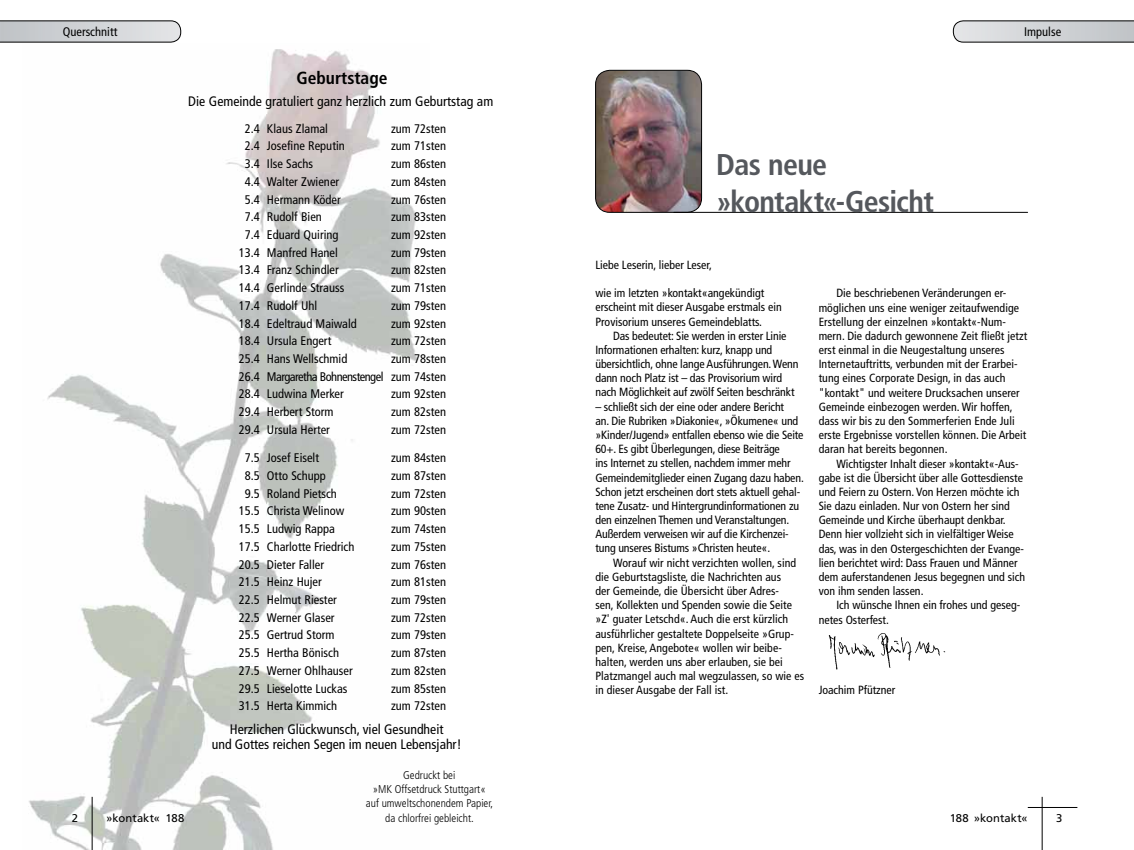
<style>
.page{position:relative;width:1134px;height:850px;background:#fff}
.page>*{position:absolute;margin:0;border:0;box-sizing:border-box;transform-origin:0 0}
.t1{font:700 condensed 30px/37.5px "Frutiger LT Std";letter-spacing:-.025em;color:#55585d}
.t2{font:700 condensed 17.5px "Frutiger LT Std";color:#000}
.t3{font:condensed 13.75px/15px "Frutiger LT Std";color:#000;text-align:center}
.t4{font:condensed 12.5px/17.8px "Frutiger LT Std";color:#000;text-align:justify}
.t5{font:condensed 11.88px/14.1px "Frutiger LT Std";color:#000}
.t6{font:300 condensed 11.25px/14.1px "Frutiger LT Std";color:#000;text-align:center}
.t7{font:11.25px "Frutiger LT Std";letter-spacing:.01em;color:#000}
</style>
<div class="page">
<img style="left:29px;top:49px;width:389px;height:801px">
<hr style="left:92px;top:797px;width:1px;height:53px;background:#000">
<hr style="left:1042px;top:797px;width:1px;height:53px;background:#000">
<hr style="left:1028px;top:807px;width:49px;height:1px;background:#000">
<img style="left:596px;top:70px;width:105px;height:142px">
<div style="left:595px;top:70px;width:107px;height:143px;border:1px solid #000;border-radius:14px"></div>
<svg style="left:953px;top:21px;width:181px;height:21px;background:#c9cbce"></svg>
<svg style="left:0;top:21px;width:181px;height:21px;background:#c9cbce"></svg>
<hr style="left:674px;top:212px;width:353px;height:1px;background:#000">
<img style="left:828px;top:633px;width:118px;height:37px">
<p class="t4" style="left:63px;top:23px;width:56px">Querschnitt</p>
<p class="t4" style="left:1024px;top:23px;width:39px">Impulse</p>
<h2 class="t2" style="left:296px;top:70px;width:93px">Geburtstage</h2>
<p class="t3" style="left:188px;top:94px;width:306px">Die Gemeinde gratuliert ganz herzlich zum Geburtstag am</p>
<p class="t4" style="left:245px;top:120px;width:85px">2.4 Klaus Zlamal</p>
<p class="t4" style="left:391px;top:120px;width:57px">zum 72sten</p>
<p class="t4" style="left:245px;top:138px;width:101px">2.4 Josefine Reputin</p>
<p class="t4" style="left:391px;top:138px;width:57px">zum 71sten</p>
<p class="t4" style="left:245px;top:156px;width:70px">3.4 Ilse Sachs</p>
<p class="t4" style="left:391px;top:156px;width:57px">zum 86sten</p>
<p class="t4" style="left:245px;top:173px;width:96px">4.4 Walter Zwiener</p>
<p class="t4" style="left:391px;top:173px;width:57px">zum 84sten</p>
<p class="t4" style="left:245px;top:191px;width:97px">5.4 Hermann Köder</p>
<p class="t4" style="left:391px;top:191px;width:57px">zum 76sten</p>
<p class="t4" style="left:245px;top:209px;width:79px">7.4 Rudolf Bien</p>
<p class="t4" style="left:391px;top:209px;width:57px">zum 83sten</p>
<p class="t4" style="left:245px;top:226px;width:95px">7.4 Eduard Quiring</p>
<p class="t4" style="left:391px;top:226px;width:57px">zum 92sten</p>
<p class="t4" style="left:239px;top:244px;width:100px">13.4 Manfred Hanel</p>
<p class="t4" style="left:391px;top:244px;width:57px">zum 79sten</p>
<p class="t4" style="left:239px;top:262px;width:101px">13.4 Franz Schindler</p>
<p class="t4" style="left:391px;top:262px;width:57px">zum 82sten</p>
<p class="t4" style="left:239px;top:280px;width:107px">14.4 Gerlinde Strauss</p>
<p class="t4" style="left:391px;top:280px;width:57px">zum 71sten</p>
<p class="t4" style="left:239px;top:297px;width:80px">17.4 Rudolf Uhl</p>
<p class="t4" style="left:391px;top:297px;width:57px">zum 79sten</p>
<p class="t4" style="left:239px;top:315px;width:119px">18.4 Edeltraud Maiwald</p>
<p class="t4" style="left:391px;top:315px;width:57px">zum 92sten</p>
<p class="t4" style="left:239px;top:333px;width:94px">18.4 Ursula Engert</p>
<p class="t4" style="left:391px;top:333px;width:57px">zum 72sten</p>
<p class="t4" style="left:239px;top:350px;width:110px">25.4 Hans Wellschmid</p>
<p class="t4" style="left:239px;top:350px;width:209px;text-indent:152px">zum 78sten 26.4 Margaretha Bohnenstengel zum 74sten 28.4 Ludwina Merker</p>
<p class="t4" style="left:391px;top:386px;width:57px">zum 92sten</p>
<p class="t4" style="left:239px;top:404px;width:96px">29.4 Herbert Storm</p>
<p class="t4" style="left:391px;top:404px;width:57px">zum 82sten</p>
<p class="t4" style="left:239px;top:421px;width:93px">29.4 Ursula Herter</p>
<p class="t4" style="left:391px;top:421px;width:57px">zum 72sten</p>
<p class="t4" style="left:245px;top:450px;width:76px">7.5 Josef Eiselt</p>
<p class="t4" style="left:391px;top:450px;width:57px">zum 84sten</p>
<p class="t4" style="left:245px;top:467px;width:82px">8.5 Otto Schupp</p>
<p class="t4" style="left:391px;top:467px;width:57px">zum 87sten</p>
<p class="t4" style="left:245px;top:485px;width:94px">9.5 Roland Pietsch</p>
<p class="t4" style="left:391px;top:485px;width:57px">zum 72sten</p>
<p class="t4" style="left:239px;top:503px;width:107px">15.5 Christa Welinow</p>
<p class="t4" style="left:391px;top:503px;width:57px">zum 90sten</p>
<p class="t4" style="left:239px;top:520px;width:97px">15.5 Ludwig Rappa</p>
<p class="t4" style="left:391px;top:520px;width:57px">zum 74sten</p>
<p class="t4" style="left:239px;top:538px;width:117px">17.5 Charlotte Friedrich</p>
<p class="t4" style="left:391px;top:538px;width:57px">zum 75sten</p>
<p class="t4" style="left:239px;top:556px;width:87px">20.5 Dieter Faller</p>
<p class="t4" style="left:391px;top:556px;width:57px">zum 76sten</p>
<p class="t4" style="left:239px;top:574px;width:85px">21.5 Heinz Hujer</p>
<p class="t4" style="left:391px;top:574px;width:57px">zum 81sten</p>
<p class="t4" style="left:239px;top:591px;width:100px">22.5 Helmut Riester</p>
<p class="t4" style="left:391px;top:591px;width:57px">zum 79sten</p>
<p class="t4" style="left:239px;top:609px;width:97px">22.5 Werner Glaser</p>
<p class="t4" style="left:391px;top:609px;width:57px">zum 72sten</p>
<p class="t4" style="left:239px;top:627px;width:97px">25.5 Gertrud Storm</p>
<p class="t4" style="left:391px;top:627px;width:57px">zum 79sten</p>
<p class="t4" style="left:239px;top:644px;width:102px">25.5 Hertha Bönisch</p>
<p class="t4" style="left:391px;top:644px;width:57px">zum 87sten</p>
<p class="t4" style="left:239px;top:662px;width:115px">27.5 Werner Ohlhauser</p>
<p class="t4" style="left:391px;top:662px;width:57px">zum 82sten</p>
<p class="t4" style="left:239px;top:680px;width:110px">29.5 Lieselotte Luckas</p>
<p class="t4" style="left:391px;top:680px;width:57px">zum 85sten</p>
<p class="t4" style="left:239px;top:698px;width:100px">31.5 Herta Kimmich</p>
<p class="t4" style="left:391px;top:698px;width:57px">zum 72sten</p>
<p class="t3" style="left:212px;top:722px;width:251px">Herzlichen Glückwunsch, viel Gesundheit<br>und Gottes reichen Segen im neuen Lebensjahr!</p>
<h1 class="t1" style="left:716px;top:147px;width:219px">Das neue »kontakt«-Gesicht</h1>
<p class="t5" style="left:595px;top:258px;width:118px">Liebe Leserin, lieber Leser,</p>
<p class="t5" style="left:595px;top:287px;width:188px">wie im letzten »kontakt«angekündigt erscheint mit dieser Ausgabe erstmals ein<br>Provisorium unseres Gemeindeblatts.</p>
<p class="t5" style="left:595px;top:329px;width:205px;text-indent:18px">Das bedeutet: Sie werden in erster Linie Informationen erhalten: kurz, knapp und übersichtlich, ohne lange Ausführungen. Wenn dann noch Platz ist – das Provisorium wird nach Möglichkeit auf zwölf Seiten beschränkt</p>
<p class="t5" style="left:595px;top:400px;width:210px">– schließt sich der eine oder andere Bericht<br>an. Die Rubriken »Diakonie«, »Ökumene« und »Kinder/Jugend» entfallen ebenso wie die Seite 60+. Es gibt Überlegungen, diese Beiträge<br>ins Internet zu stellen, nachdem immer mehr Gemeindemitglieder einen Zugang dazu haben.<br>Schon jetzt erscheinen dort stets aktuell gehal&shy;tene Zusatz- und Hintergrundinformationen zu den einzelnen Themen und Veranstaltungen.<br>Außerdem verweisen wir auf die Kirchenzei&shy;tung unseres Bistums »Christen heute«.</p>
<p class="t5" style="left:595px;top:556px;width:210px;text-indent:18px">Worauf wir nicht verzichten wollen, sind die Geburtstagsliste, die Nachrichten aus<br>der Gemeinde, die Übersicht über Adres-<br>sen, Kollekten und Spenden sowie die Seite »Z' guater Letschd«. Auch die erst kürzlich ausführlicher gestaltete Doppelseite »Grup&shy;pen, Kreise, Angebote« wollen wir beibe&shy;halten, werden uns aber erlauben, sie bei Platzmangel auch mal wegzulassen, so wie es in dieser Ausgabe der Fall ist.</p>
<p class="t5" style="left:819px;top:287px;width:210px;text-indent:18px">Die beschriebenen Veränderungen er&shy;möglichen uns eine weniger zeitaufwendige Erstellung der einzelnen »kontakt«-Num&shy;mern. Die dadurch gewonnene Zeit fließt jetzt erst einmal in die Neugestaltung unseres Internetauftritts, verbunden mit der Erarbei&shy;tung eines Corporate Design, in das auch "kontakt" und weitere Drucksachen unserer Gemeinde einbezogen werden. Wir hoffen, dass wir bis zu den Sommerferien Ende Juli erste Ergebnisse vorstellen können. Die Arbeit daran hat bereits begonnen.</p>
<p class="t5" style="left:819px;top:457px;width:208px;text-indent:18px">Wichtigster Inhalt dieser »kontakt«-Aus&shy;gabe ist die Übersicht über alle Gottesdienste und Feiern zu Ostern. Von Herzen möchte ich Sie dazu einladen. Nur von Ostern her sind Gemeinde und Kirche überhaupt denkbar.<br>Denn hier vollzieht sich in vielfältiger Weise das, was in den Ostergeschichten der Evange&shy;lien berichtet wird: Dass Frauen und Männer dem auferstandenen Jesus begegnen und sich von ihm senden lassen.</p>
<p class="t5" style="left:819px;top:599px;width:203px;text-indent:18px">Ich wünsche Ihnen ein frohes und geseg&shy;netes Osterfest.</p>
<p class="t5" style="left:819px;top:684px;width:78px">Joachim Pfützner</p>
<p class="t6" style="left:366px;top:769px;width:129px">Gedruckt bei<br>»MK Offsetdruck Stuttgart« auf umweltschonendem Papier, da chlorfrei gebleicht.</p>
<p class="t7" style="left:72px;top:813px;width:8px">2</p>
<p class="t7" style="left:106px;top:813px;width:79px">»kontakt« 188</p>
<p class="t7" style="left:950px;top:813px;width:79px">188 »kontakt«</p>
<p class="t7" style="left:1056px;top:813px;width:8px">3</p>
</div>
